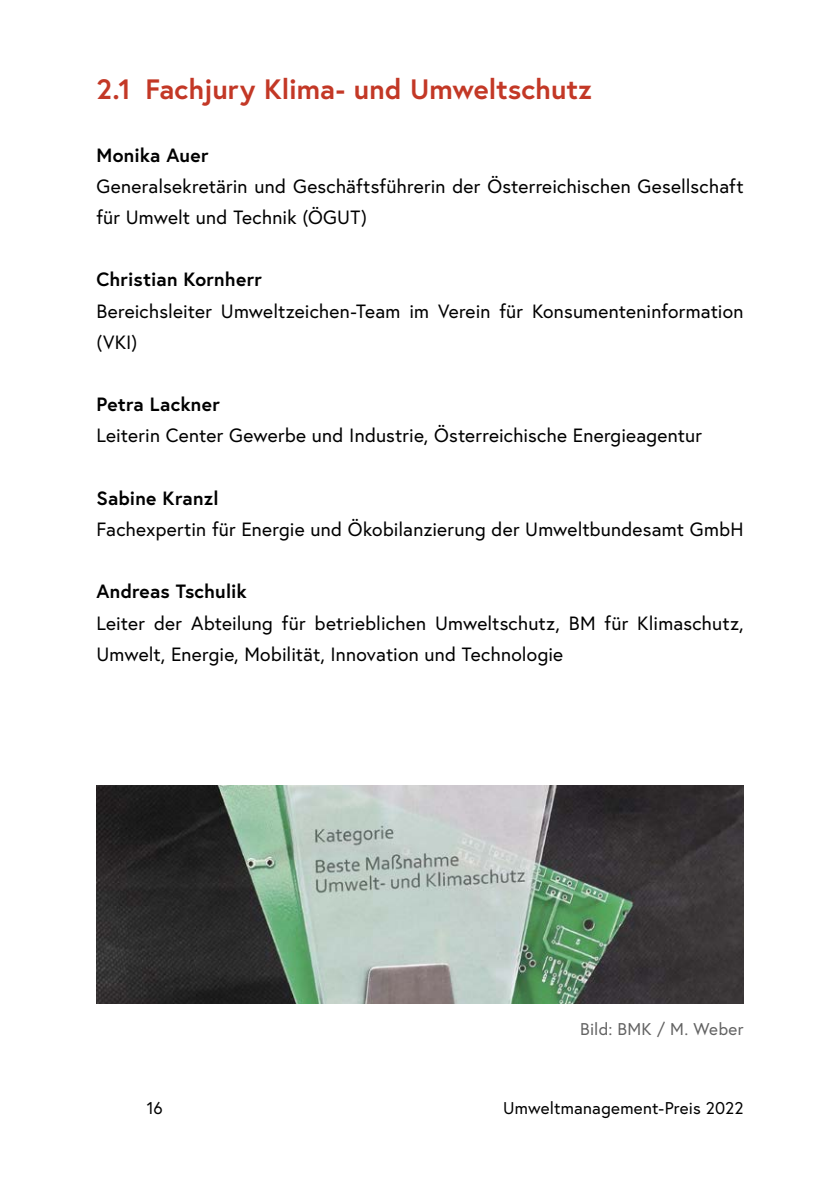
<style>
.page{position:relative;width:840px;height:1191px;background:#fff}
.page>*{position:absolute;margin:0;border:0;box-sizing:border-box;transform-origin:0 0}
.t1{font:700 28px "Europa Austria";color:#c33826}
.t2{font:19.2px/31.2px "Europa Austria";letter-spacing:.01em;color:#000}
.t3{font:17px "Europa Austria";letter-spacing:.015em;color:#000}
.t4{font:17px "Europa Austria";letter-spacing:.02em;color:#636363}
.s1{font-weight:700}
</style>
<div class="page">
<img style="left:96px;top:785px;width:647px;height:218px">
<h2 class="t1" style="left:96px;top:70px;width:497px">2.1 Fachjury Klima- und Umweltschutz</h2>
<p class="t2" style="left:96px;top:139px;width:648px"><span class="s1">Monika Auer<br></span>Generalsekretärin und Geschäftsführerin der Österreichischen Gesellschaft für Umwelt und Technik (ÖGUT)</p>
<p class="t2" style="left:96px;top:264px;width:648px"><span class="s1">Christian Kornherr<br></span>Bereichsleiter Umweltzeichen-Team im Verein für Konsumenteninformation (VKI)</p>
<p class="t2" style="left:96px;top:388px;width:606px"><span class="s1">Petra Lackner<br></span>Leiterin Center Gewerbe und Industrie, Österreichische Energieagentur</p>
<p class="t2" style="left:96px;top:482px;width:648px"><span class="s1">Sabine Kranzl<br></span>Fachexpertin für Energie und Ökobilanzierung der Umweltbundesamt GmbH</p>
<p class="t2" style="left:96px;top:575px;width:648px"><span class="s1">Andreas Tschulik<br></span>Leiter der Abteilung für betrieblichen Umweltschutz, BM für Klimaschutz,<br>Umwelt, Energie, Mobilität, Innovation und Technologie</p>
<p class="t4" style="left:580px;top:1018px;width:165px">Bild: BMK / M. Weber</p>
<p class="t3" style="left:147px;top:1096px;width:17px">16</p>
<p class="t3" style="left:503px;top:1096px;width:242px">Umweltmanagement-Preis 2022</p>
</div>
